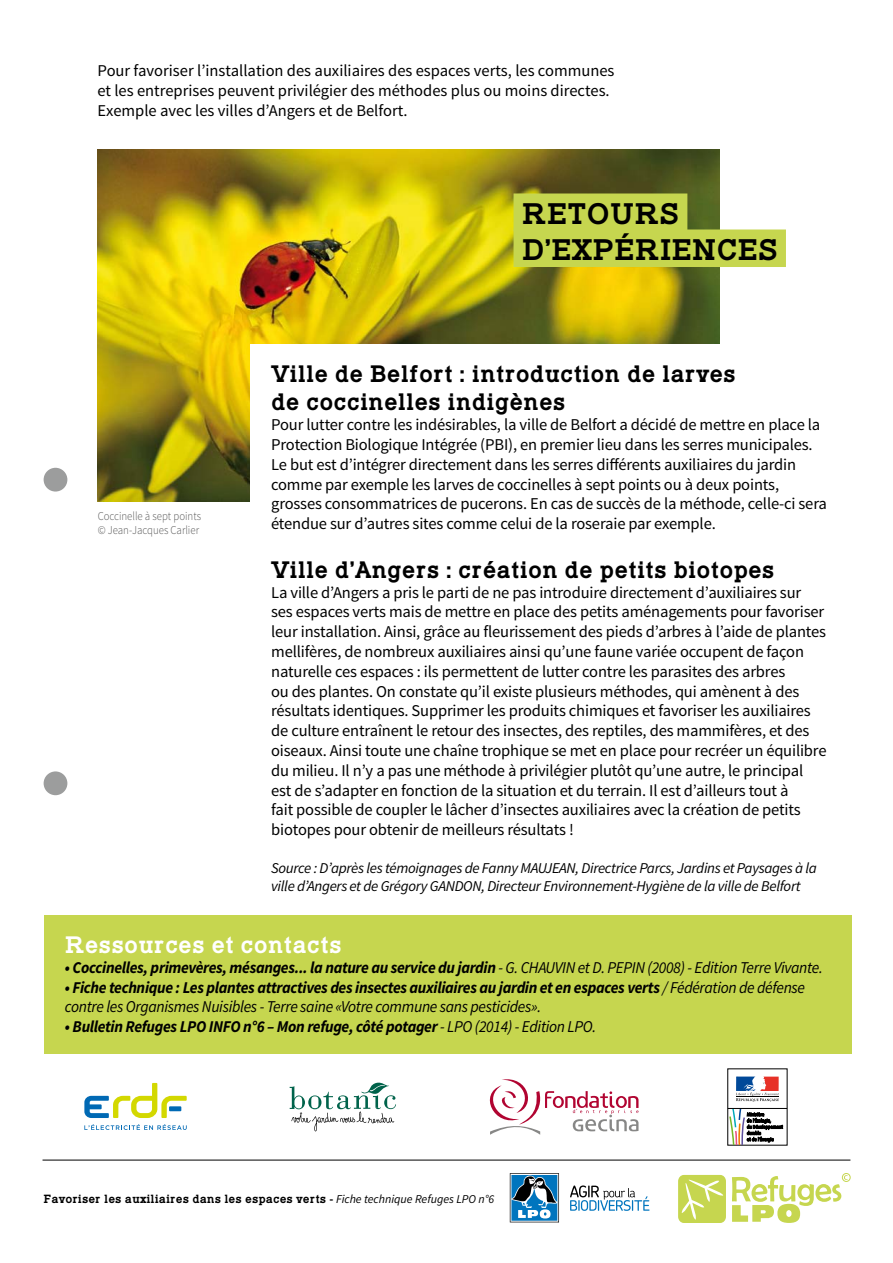
<style>
.page{position:relative;width:893px;height:1263px;background:#fff}
.page>*{position:absolute;margin:0;border:0;box-sizing:border-box;transform-origin:0 0}
.t1{font:700 30px/36px "Typo Slab";color:#000}
.t2{font:700 24px/28.8px "Typo Slab";color:#000}
.t3{font:700 24px "Typo Slab";color:#fff}
.t4{font:16.5px/19.8px "Source Sans Pro";letter-spacing:-.01em;color:#000}
.t5{font:italic 700 16.5px "Source Sans Pro";letter-spacing:-.02em;color:#000;scale:.95 1}
.t6{font:italic 16.5px/19.8px "Source Sans Pro";letter-spacing:-.02em;color:#000;scale:.95 1}
.t7{font:italic 15px/18px "Source Sans Pro";letter-spacing:-.02em;color:#000}
.t8{font:700 12px "Typo Slab";color:#000}
.t9{font:300 12px/14.4px "Source Sans Pro";color:#565656;scale:.9 1}
.s1{font-weight:400}
.s2{font-weight:700}
.s3{font-family:"Source Sans Pro"}
.s4{font-family:"Source Sans Pro";font-weight:400;font-style:italic}
</style>
<div class="page">
<div style="left:44px;top:468px;width:23px;height:23px;background:#9c9d9d;border-radius:50%"></div>
<div style="left:44px;top:771px;width:23px;height:24px;background:#9c9d9d;border-radius:50%"></div>
<img style="left:98px;top:149px;width:621px;height:353px">
<div style="left:250px;top:344px;width:600px;height:568px;background:#fff"></div>
<div style="left:513px;top:193px;width:174px;height:38px;background:#c6d64f"></div>
<div style="left:513px;top:229px;width:273px;height:38px;background:#c6d64f"></div>
<div style="left:842px;top:1173px;width:8px;height:9px;border:1px solid #c6d64f;border-radius:50%"></div>
<svg style="left:732px;top:1175px;width:115px;height:48px"></svg>
<svg style="left:678px;top:1175px;width:48px;height:48px;background:#cedb68"></svg>
<hr style="left:43px;top:1160px;width:807px;height:1px;background:#000">
<svg style="left:570px;top:1185px;width:79px;height:26px"></svg>
<svg style="left:510px;top:1173px;width:49px;height:49px;background:#4d85a9"></svg>
<svg style="left:736px;top:1077px;width:43px;height:25px"></svg>
<hr style="left:728px;top:1108px;width:59px;height:1px;background:#000">
<svg style="left:729px;top:1109px;width:54px;height:36px"></svg>
<svg style="left:290px;top:1082px;width:106px;height:49px"></svg>
<svg style="left:84px;top:1083px;width:103px;height:35px"></svg>
<div style="left:169px;top:1106px;width:12px;height:5px;background:#0069b4"></div>
<svg style="left:84px;top:1124px;width:103px;height:6px"></svg>
<svg style="left:490px;top:1079px;width:148px;height:56px"></svg>
<div style="left:44px;top:915px;width:807px;height:138px;background:#c6d64f"></div>
<p class="t4" style="left:98px;top:61px;width:518px">Pour favoriser l’installation des auxiliaires des espaces verts, les communes et les entreprises peuvent privilégier des méthodes plus ou moins directes.<br>Exemple avec les villes d’Angers et de Belfort.</p>
<p class="t9" style="left:98px;top:508px;width:116px">Coccinelle à sept points © Jean-Jacques Carlier</p>
<h1 class="t1" style="left:522px;top:196px;width:257px">retours d’expériences</h1>
<h2 class="t2" style="left:271px;top:359px;width:466px">Ville de Belfort : introduction de larves de coccinelles indigènes</h2>
<p class="t4" style="left:271px;top:415px;width:557px">Pour lutter contre les indésirables, la ville de Belfort a décidé de mettre en place la Protection Biologique Intégrée (PBI), en premier lieu dans les serres municipales.<br>Le but est d’intégrer directement dans les serres différents auxiliaires du jardin comme par exemple les larves de coccinelles à sept points ou à deux points, grosses consommatrices de pucerons. En cas de succès de la méthode, celle-ci sera étendue sur d’autres sites comme celui de la roseraie par exemple.</p>
<h2 class="t2" style="left:271px;top:555px;width:505px">Ville d’Angers : création de petits biotopes</h2>
<p class="t4" style="left:271px;top:582px;width:557px">La ville d’Angers a pris le parti de ne pas introduire directement d’auxiliaires sur ses espaces verts mais de mettre en place des petits aménagements pour favoriser leur installation. Ainsi, grâce au fleurissement des pieds d’arbres à l’aide de plantes mellifères, de nombreux auxiliaires ainsi qu’une faune variée occupent de façon naturelle ces espaces : ils permettent de lutter contre les parasites des arbres<br>ou des plantes. On constate qu’il existe plusieurs méthodes, qui amènent à des résultats identiques. Supprimer les produits chimiques et favoriser les auxiliaires de culture entraînent le retour des insectes, des reptiles, des mammifères, et des oiseaux. Ainsi toute une chaîne trophique se met en place pour recréer un équilibre du milieu. Il n’y a pas une méthode à privilégier plutôt qu’une autre, le principal est de s’adapter en fonction de la situation et du terrain. Il est d’ailleurs tout à<br>fait possible de coupler le lâcher d’insectes auxiliaires avec la création de petits biotopes pour obtenir de meilleurs résultats !</p>
<p class="t7" style="left:271px;top:859px;width:547px">Source : D’après les témoignages de Fanny MAUJEAN, Directrice Parcs, Jardins et Paysages à la ville d’Angers et de Grégory GANDON, Directeur Environnement-Hygiène de la ville de Belfort</p>
<h2 class="t3" style="left:65px;top:931px;width:278px">Ressources et contacts</h2>
<p class="t5" style="left:65px;top:957px;width:799px">• Coccinelles, primevères, mésanges... la nature au service du jardin <span class="s1">- G. CHAUVIN et D. PEPIN (2008) - Edition Terre Vivante.</span></p>
<p class="t6" style="left:65px;top:977px;width:781px"><span class="s2">• Fiche technique : Les plantes attractives des insectes auxiliaires au jardin et en espaces verts</span> / Fédération de défense contre les Organismes Nuisibles - Terre saine «Votre commune sans pesticides».</p>
<p class="t5" style="left:65px;top:1016px;width:561px">• Bulletin Refuges LPO INFO n°6 – Mon refuge, côté potager <span class="s1">- LPO (2014) - Edition LPO.</span></p>
<p class="t8" style="left:44px;top:1192px;width:452px">Favoriser les auxiliaires dans les espaces verts <span class="s3">-</span> <span class="s4">Fiche technique Refuges LPO n°6</span></p>
</div>
